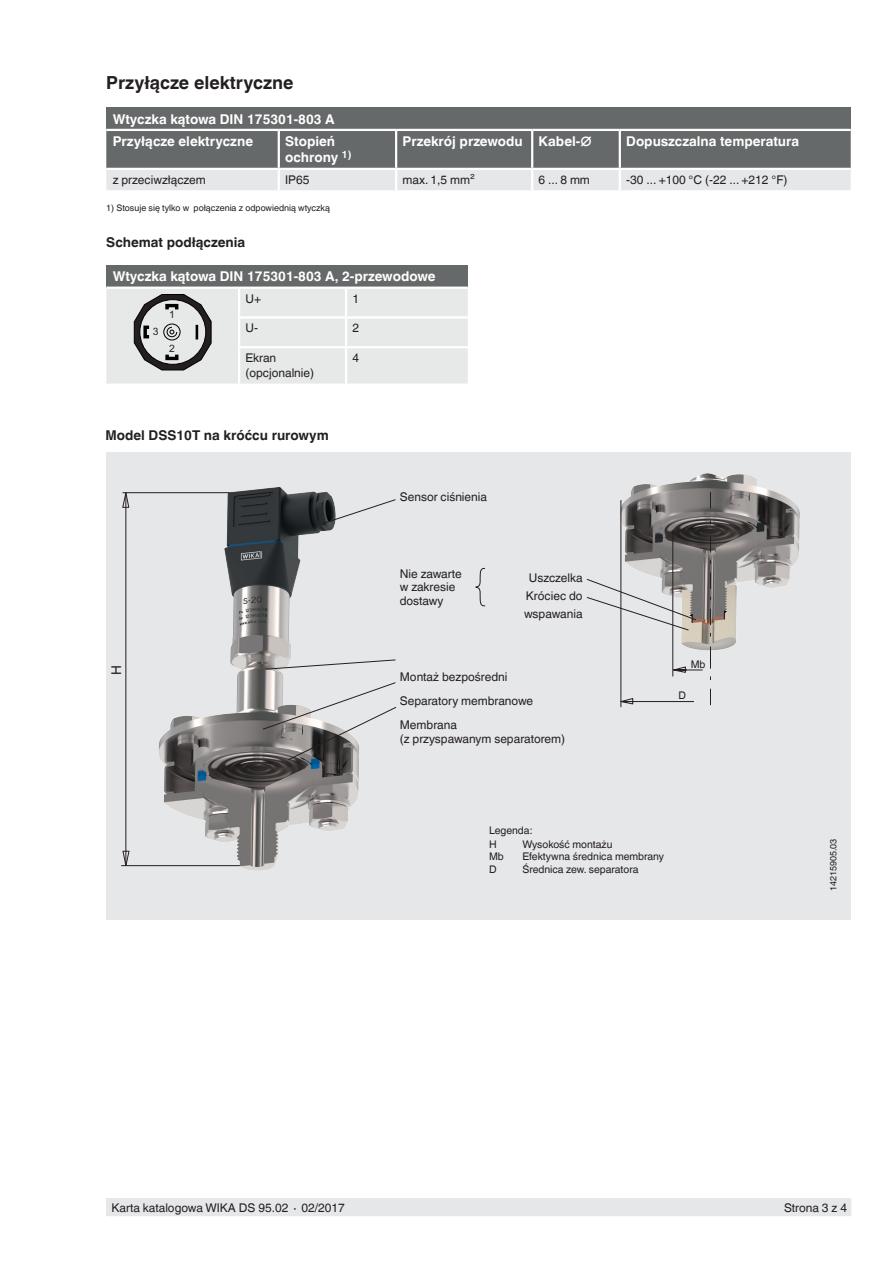
<style>
.page{position:relative;width:893px;height:1263px;background:#fff}
.page>*{position:absolute;margin:0;border:0;box-sizing:border-box;transform-origin:0 0}
.Subheadline2{font:700 18px "Helvetica World";color:#231f20}
.Tables_-_Headline{font:700 13.5px "Helvetica World";color:#fff}
.Subheadline2-2{font:700 13.5px "Helvetica World";color:#231f20}
.Running_text{font:13.5px "Helvetica World";color:#231f20}
.Small_text{font:12px/13.5px "Helvetica World";color:#231f20}
.Tables_-_Running_tex{font:12px "Helvetica World";color:#231f20}
.Small_text-2{font:10.5px "Helvetica World";color:#231f20}
.t1{font:10.2px "Arial";color:#231f20}
.Footnotes{font:9px "Helvetica World";color:#231f20}
</style>
<div class="page">
<div style="left:106px;top:1198px;width:744px;height:18px;background:#e6e7e9"></div>
<div style="left:106px;top:452px;width:744px;height:468px;background:#e6e7e9"></div>
<img style="left:631px;top:473px;width:169px;height:178px">
<img style="left:142px;top:487px;width:217px;height:383px">
<svg style="left:475px;top:568px;width:11px;height:38px"></svg>
<svg style="left:323px;top:499px;width:73px;height:25px"></svg>
<svg style="left:265px;top:659px;width:131px;height:11px"></svg>
<svg style="left:262px;top:682px;width:135px;height:78px"></svg>
<hr style="left:126px;top:492px;width:1px;height:373px;background:#231f20">
<svg style="left:122px;top:492px;width:7px;height:16px"></svg>
<svg style="left:122px;top:851px;width:8px;height:14px"></svg>
<svg style="left:586px;top:492px;width:125px;height:215px"></svg>
<hr style="left:121px;top:865px;width:119px;height:1px;background:#231f20">
<hr style="left:123px;top:492px;width:107px;height:1px;background:#231f20">
<div style="left:106px;top:107px;width:745px;height:23px;background:#666969"></div>
<svg style="left:106px;top:131px;width:745px;height:59px;background:#939696"></svg>
<hr style="left:278px;top:131px;width:2px;height:37px;background:#fff">
<hr style="left:106px;top:129px;width:173px;height:2px;background:#fff">
<hr style="left:279px;top:129px;width:117px;height:2px;background:#fff">
<hr style="left:396px;top:129px;width:136px;height:2px;background:#fff">
<hr style="left:532px;top:129px;width:88px;height:2px;background:#fff">
<hr style="left:620px;top:129px;width:231px;height:2px;background:#fff">
<hr style="left:106px;top:168px;width:173px;height:2px;background:#fff">
<hr style="left:279px;top:168px;width:117px;height:2px;background:#fff">
<hr style="left:396px;top:168px;width:136px;height:2px;background:#fff">
<hr style="left:532px;top:168px;width:88px;height:2px;background:#fff">
<hr style="left:620px;top:168px;width:231px;height:2px;background:#fff">
<hr style="left:395px;top:131px;width:2px;height:37px;background:#fff">
<hr style="left:531px;top:131px;width:2px;height:37px;background:#fff">
<hr style="left:619px;top:131px;width:2px;height:37px;background:#fff">
<hr style="left:278px;top:170px;width:2px;height:20px;background:#fff">
<hr style="left:395px;top:170px;width:2px;height:20px;background:#fff">
<hr style="left:531px;top:170px;width:2px;height:20px;background:#fff">
<hr style="left:619px;top:170px;width:2px;height:20px;background:#fff">
<div style="left:106px;top:265px;width:362px;height:23px;background:#666969"></div>
<hr style="left:106px;top:287px;width:133px;height:2px;background:#fff">
<hr style="left:239px;top:287px;width:107px;height:2px;background:#fff">
<hr style="left:346px;top:287px;width:122px;height:2px;background:#fff">
<svg style="left:106px;top:289px;width:362px;height:95px;background:#dcdedd"></svg>
<p class="Subheadline2" style="left:106px;top:73px;width:189px">Przyłącze elektryczne</p>
<p class="Tables_-_Headline" style="left:113px;top:111px;width:224px">Wtyczka kątowa DIN 175301-803 A</p>
<p class="Tables_-_Headline" style="left:113px;top:133px;width:142px">Przyłącze elektryczne</p>
<p class="Tables_-_Headline" style="left:285px;top:133px;width:51px">Stopień</p>
<p class="Tables_-_Headline" style="left:285px;top:150px;width:68px">ochrony <sup>1)</sup></p>
<p class="Tables_-_Headline" style="left:402px;top:133px;width:122px">Przekrój przewodu</p>
<p class="Tables_-_Headline" style="left:539px;top:133px;width:55px">Kabel-∅</p>
<p class="Tables_-_Headline" style="left:626px;top:133px;width:174px">Dopuszczalna temperatura</p>
<p class="Tables_-_Running_tex" style="left:113px;top:173px;width:95px">z przeciwzłączem</p>
<p class="Tables_-_Running_tex" style="left:285px;top:173px;width:26px">IP65</p>
<p class="Tables_-_Running_tex" style="left:402px;top:173px;width:74px">max. 1,5 mm²</p>
<p class="Tables_-_Running_tex" style="left:539px;top:173px;width:53px">6 ... 8 mm</p>
<p class="Tables_-_Running_tex" style="left:626px;top:173px;width:163px">-30 ... +100 °C (-22 ... +212 °F)</p>
<p class="Footnotes" style="left:106px;top:203px;width:225px">1) Stosuje się tylko w połączenia z odpowiednią wtyczką</p>
<p class="Subheadline2-2" style="left:106px;top:235px;width:140px">Schemat podłączenia</p>
<p class="Tables_-_Headline" style="left:113px;top:269px;width:324px">Wtyczka kątowa DIN 175301-803 A, 2-przewodowe</p>
<p class="t1" style="left:169px;top:308px;width:7px">1</p>
<p class="t1" style="left:169px;top:342px;width:7px">2</p>
<p class="Tables_-_Running_tex" style="left:245px;top:291px;width:17px">U+</p>
<p class="Tables_-_Running_tex" style="left:352px;top:291px;width:8px">1</p>
<p class="Tables_-_Running_tex" style="left:245px;top:321px;width:14px">U-</p>
<p class="Tables_-_Running_tex" style="left:352px;top:321px;width:8px">2</p>
<p class="Tables_-_Running_tex" style="left:245px;top:351px;width:32px">Ekran</p>
<p class="Tables_-_Running_tex" style="left:245px;top:366px;width:70px">(opcjonalnie)</p>
<p class="t1" style="left:153px;top:325px;width:7px">3</p>
<p class="Tables_-_Running_tex" style="left:352px;top:351px;width:8px">4</p>
<p class="Subheadline2-2" style="left:105px;top:428px;width:225px">Model DSS10T na króćcu rurowym</p>
<p class="Running_text" style="left:109px;top:675px;width:11px;rotate:-90deg">H</p>
<p class="Small_text" style="left:400px;top:490px;width:89px">Sensor ciśnienia</p>
<p class="Small_text" style="left:400px;top:567px;width:64px">Nie zawarte w zakresie dostawy</p>
<p class="Small_text" style="left:529px;top:571px;width:55px">Uszczelka</p>
<p class="Small_text" style="left:526px;top:589px;width:58px">Króciec do</p>
<p class="Small_text" style="left:524px;top:607px;width:60px">wspawania</p>
<p class="Small_text" style="left:400px;top:670px;width:109px">Montaż bezpośredni</p>
<p class="Small_text" style="left:400px;top:694px;width:135px">Separatory membranowe</p>
<p class="Small_text" style="left:400px;top:718px;width:59px">Membrana</p>
<p class="Small_text" style="left:400px;top:732px;width:167px">(z przyspawanym separatorem)</p>
<p class="Small_text-2" style="left:691px;top:659px;width:16px">Mb</p>
<p class="Small_text-2" style="left:679px;top:689px;width:9px">D</p>
<p class="Small_text-2" style="left:489px;top:824px;width:45px">Legenda:</p>
<p class="Small_text-2" style="left:489px;top:838px;width:9px">H</p>
<p class="Small_text-2" style="left:522px;top:838px;width:92px">Wysokość montażu</p>
<p class="Small_text-2" style="left:489px;top:851px;width:16px">Mb</p>
<p class="Small_text-2" style="left:522px;top:851px;width:143px">Efektywna średnica membrany</p>
<p class="Small_text-2" style="left:489px;top:863px;width:9px">D</p>
<p class="Small_text-2" style="left:522px;top:863px;width:118px">Średnica zew. separatora</p>
<p class="Footnotes" style="left:828px;top:891px;width:54px;rotate:-90deg">14215905.03</p>
<p class="Small_text" style="left:111px;top:1201px;width:235px">Karta katalogowa WIKA DS 95.02 ∙ 02/2017</p>
<p class="Small_text" style="left:784px;top:1201px;width:65px">Strona 3 z 4</p>
</div>
